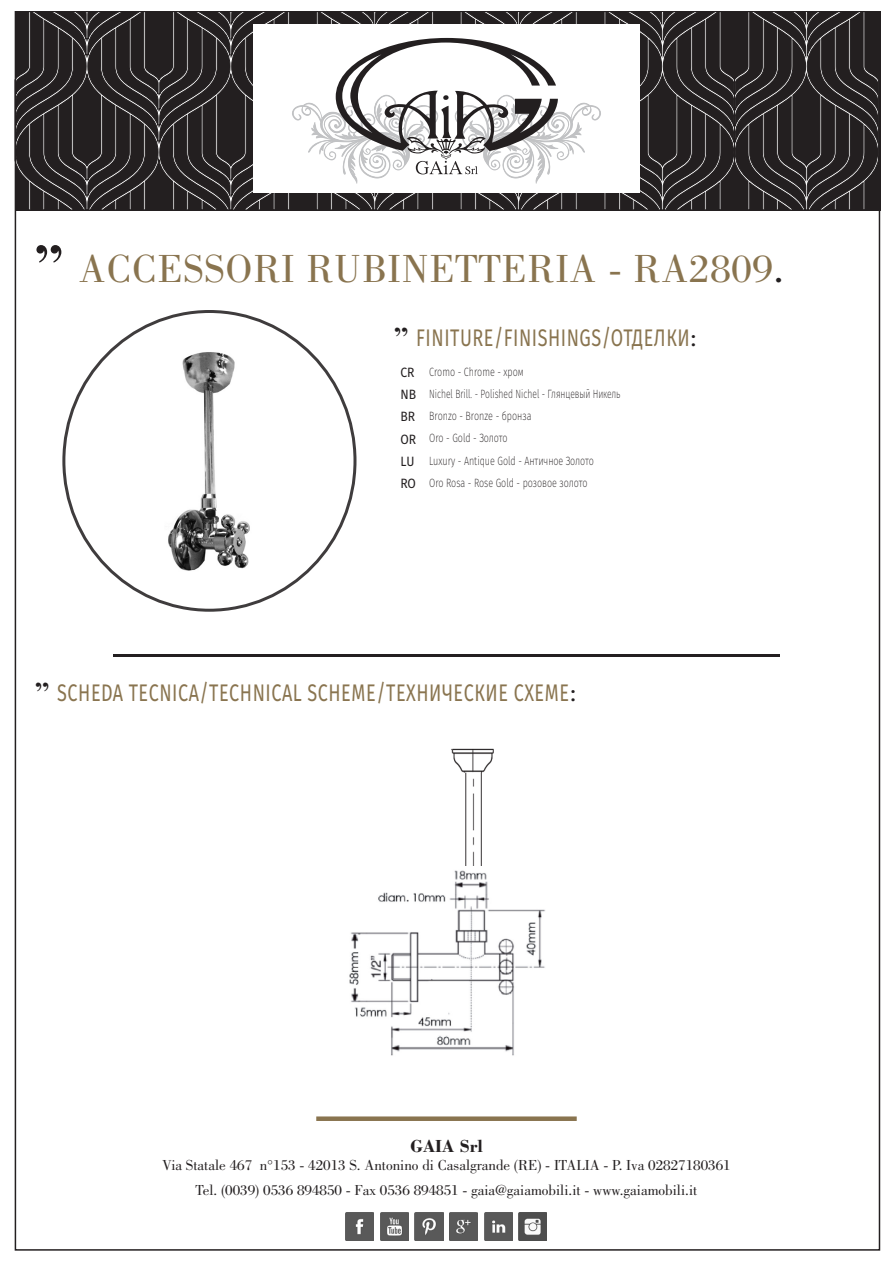
<style>
.page{position:relative;width:893px;height:1263px;background:#fff}
.page>*{position:absolute;margin:0;border:0;box-sizing:border-box;transform-origin:0 0}
.t1{font:40.5px "Bodoni Std";letter-spacing:.02em;color:#89744f}
.t2{font:24px "Fira Sans";letter-spacing:.03em;color:#89744f;scale:.75 1}
.t3{font:700 18px "Bodoni Std";color:#231f20}
.t4{font:15px "Bodoni Std";color:#231f20}
.t5{font:13.5px "Fira Sans";color:#231f20;scale:.9 1}
.t6{font:200 12px "Fira Sans";color:#231f20;scale:.75 1}
.t7{font:200 12px "Fira Sans";color:#231f20;scale:.71 1}
.s1{font-weight:700;font-size:54px;color:#231f20}
.s2{font-size:42px;color:#231f20}
.s3{font-family:"Bodoni Std";font-weight:700;font-size:27px;color:#231f20}
.s4{font-family:"Bodoni Std";font-size:27px;color:#231f20}
</style>
<div class="page">
<img style="left:451px;top:748px;width:43px;height:118px">
<img style="left:168px;top:352px;width:82px;height:219px">
<hr style="left:113px;top:654px;width:666px;height:2px;background:#231f20">
<img style="left:346px;top:1213px;width:28px;height:28px">
<img style="left:484px;top:1213px;width:28px;height:28px">
<img style="left:449px;top:1213px;width:29px;height:28px">
<img style="left:415px;top:1213px;width:28px;height:28px">
<img style="left:380px;top:1213px;width:28px;height:28px">
<img style="left:518px;top:1213px;width:28px;height:28px">
<div style="left:316px;top:1116px;width:261px;height:5px;background:#89744f"></div>
<svg style="left:14px;top:11px;width:863px;height:200px;background:#322f2f"></svg>
<div style="left:253px;top:24px;width:387px;height:169px;background:#fff"></div>
<svg style="left:292px;top:38px;width:309px;height:146px"></svg>
<img style="left:349px;top:870px;width:196px;height:186px">
<p class="t1" style="left:35px;top:246px;width:750px"><span class="s1">”</span> ACCESSORI RUBINETTERIA - RA2809<span class="s2">.</span></p>
<p class="t2" style="left:394px;top:321px;width:405px"><span class="s3">”</span> FINITURE/FINISHINGS/OТДЕЛКИ<span class="s4">:</span></p>
<p class="t5" style="left:400px;top:363px;width:17px">CR</p>
<p class="t6" style="left:429px;top:363px;width:128px">Cromo - Chrome - хром</p>
<p class="t5" style="left:400px;top:385px;width:19px">NB</p>
<p class="t7" style="left:429px;top:386px;width:271px">Nichel Brill. - Polished Nichel - Глянцевый Никель</p>
<p class="t5" style="left:400px;top:407px;width:18px">BR</p>
<p class="t6" style="left:429px;top:408px;width:138px">Bronzo - Bronze - бронза</p>
<p class="t5" style="left:400px;top:429px;width:19px">OR</p>
<p class="t6" style="left:429px;top:430px;width:106px">Oro - Gold - Золото</p>
<p class="t5" style="left:400px;top:451px;width:17px">LU</p>
<p class="t6" style="left:429px;top:452px;width:221px">Luxury - Antique Gold - Античное Золото</p>
<p class="t5" style="left:400px;top:474px;width:19px">RO</p>
<p class="t6" style="left:429px;top:474px;width:213px">Oro Rosa - Rose Gold - розовое золото</p>
<p class="t2" style="left:35px;top:675px;width:723px"><span class="s3">”</span> SCHEDA TECNICA/TECHNICAL SCHEME/ТЕХНИЧЕСКИЕ СХЕМЕ<span class="s4">:</span></p>
<p class="t3" style="left:410px;top:1135px;width:74px">GAIA Srl</p>
<p class="t4" style="left:162px;top:1157px;width:570px">Via Statale 467 n°153 - 42013 S. Antonino di Casalgrande (RE) - ITALIA - P. Iva 02827180361</p>
<p class="t4" style="left:196px;top:1182px;width:503px">Tel. (0039) 0536 894850 - Fax 0536 894851 - gaia@gaiamobili.it - www.gaiamobili.it</p>
</div>
